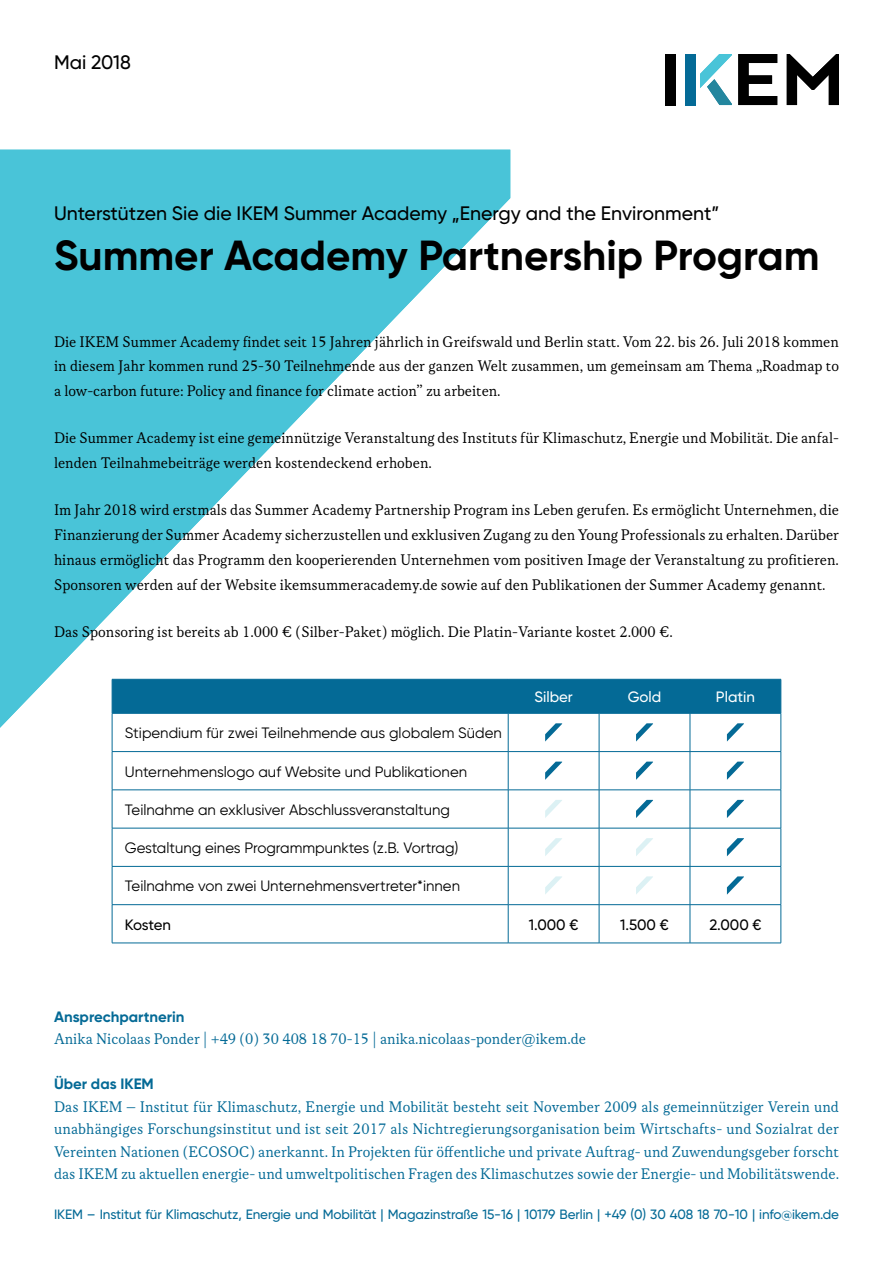
<style>
.page{position:relative;width:893px;height:1263px;background:#fff}
.page>*{position:absolute;margin:0;border:0;box-sizing:border-box;transform-origin:0 0}
.Titel{font:700 42px "Gilroy";color:#000}
.Titel-2{font:500 19.5px "Gilroy";color:#000}
.Teasertext{font:500 19.5px "Gilroy";color:#000}
.Text{font:16.5px/24.8px "Korpus A";color:#000;text-align:justify}
.Text-2{font:16.5px/22.5px "Korpus A";color:#046a96;text-align:justify}
.Tabellentext{font:15px "Gilroy";color:#000}
.Zwischenüberschrift{font:700 15px "Gilroy";color:#046a96}
.Tabellentext-2{font:500 15px "Gilroy";color:#000}
.Tabellentext-3{font:500 15px "Gilroy";color:#fff}
.t1{font:500 13.5px "Gilroy";letter-spacing:-.01em;color:#046a96}
</style>
<div class="page">
<svg style="left:0;top:150px;width:510px;height:578px;fill:#49c4d8"></svg>
<div style="left:665px;top:54px;width:10px;height:51px;background:#000"></div>
<svg style="left:738px;top:54px;width:39px;height:51px"></svg>
<svg style="left:787px;top:54px;width:52px;height:51px"></svg>
<svg style="left:700px;top:54px;width:32px;height:51px"></svg>
<div style="left:686px;top:54px;width:10px;height:51px;background:#046a96"></div>
<div style="left:113px;top:680px;width:668px;height:33px;background:#046a96"></div>
<svg style="left:113px;top:905px;width:668px;height:38px"></svg>
<hr style="left:112px;top:713px;width:1px;height:38px;background:#046a96">
<hr style="left:508px;top:713px;width:1px;height:38px;background:#046a96">
<hr style="left:599px;top:713px;width:1px;height:38px;background:#046a96">
<hr style="left:690px;top:713px;width:1px;height:38px;background:#046a96">
<hr style="left:781px;top:713px;width:1px;height:38px;background:#046a96">
<hr style="left:112px;top:751px;width:396px;height:1px;background:#046a96">
<hr style="left:112px;top:752px;width:1px;height:38px;background:#046a96">
<hr style="left:508px;top:751px;width:91px;height:1px;background:#046a96">
<hr style="left:508px;top:752px;width:1px;height:38px;background:#046a96">
<hr style="left:599px;top:751px;width:91px;height:1px;background:#046a96">
<hr style="left:599px;top:752px;width:1px;height:38px;background:#046a96">
<hr style="left:690px;top:751px;width:91px;height:1px;background:#046a96">
<hr style="left:690px;top:752px;width:1px;height:38px;background:#046a96">
<hr style="left:781px;top:752px;width:1px;height:38px;background:#046a96">
<hr style="left:112px;top:789px;width:396px;height:1px;background:#046a96">
<hr style="left:112px;top:790px;width:1px;height:38px;background:#046a96">
<hr style="left:508px;top:789px;width:91px;height:1px;background:#046a96">
<hr style="left:508px;top:790px;width:1px;height:38px;background:#046a96">
<hr style="left:599px;top:789px;width:91px;height:1px;background:#046a96">
<hr style="left:599px;top:790px;width:1px;height:38px;background:#046a96">
<hr style="left:690px;top:789px;width:91px;height:1px;background:#046a96">
<hr style="left:690px;top:790px;width:1px;height:38px;background:#046a96">
<hr style="left:781px;top:790px;width:1px;height:38px;background:#046a96">
<hr style="left:112px;top:828px;width:396px;height:1px;background:#046a96">
<hr style="left:112px;top:828px;width:1px;height:38px;background:#046a96">
<hr style="left:508px;top:828px;width:91px;height:1px;background:#046a96">
<hr style="left:508px;top:828px;width:1px;height:38px;background:#046a96">
<hr style="left:599px;top:828px;width:91px;height:1px;background:#046a96">
<hr style="left:599px;top:828px;width:1px;height:38px;background:#046a96">
<hr style="left:690px;top:828px;width:91px;height:1px;background:#046a96">
<hr style="left:690px;top:828px;width:1px;height:38px;background:#046a96">
<hr style="left:781px;top:828px;width:1px;height:38px;background:#046a96">
<hr style="left:112px;top:866px;width:396px;height:1px;background:#046a96">
<hr style="left:112px;top:866px;width:1px;height:38px;background:#046a96">
<hr style="left:508px;top:866px;width:91px;height:1px;background:#046a96">
<hr style="left:508px;top:866px;width:1px;height:38px;background:#046a96">
<hr style="left:599px;top:866px;width:91px;height:1px;background:#046a96">
<hr style="left:599px;top:866px;width:1px;height:38px;background:#046a96">
<hr style="left:690px;top:866px;width:91px;height:1px;background:#046a96">
<hr style="left:690px;top:866px;width:1px;height:38px;background:#046a96">
<hr style="left:781px;top:866px;width:1px;height:38px;background:#046a96">
<hr style="left:112px;top:904px;width:396px;height:1px;background:#046a96">
<hr style="left:112px;top:905px;width:1px;height:38px;background:#046a96">
<hr style="left:508px;top:904px;width:91px;height:1px;background:#046a96">
<hr style="left:508px;top:905px;width:1px;height:38px;background:#046a96">
<hr style="left:599px;top:904px;width:91px;height:1px;background:#046a96">
<hr style="left:599px;top:905px;width:1px;height:38px;background:#046a96">
<hr style="left:690px;top:904px;width:91px;height:1px;background:#046a96">
<hr style="left:690px;top:905px;width:1px;height:38px;background:#046a96">
<hr style="left:781px;top:905px;width:1px;height:38px;background:#046a96">
<hr style="left:112px;top:943px;width:396px;height:1px;background:#046a96">
<hr style="left:508px;top:943px;width:91px;height:1px;background:#046a96">
<hr style="left:599px;top:943px;width:91px;height:1px;background:#046a96">
<hr style="left:690px;top:943px;width:91px;height:1px;background:#046a96">
<hr style="left:112px;top:679px;width:396px;height:1px;background:#046a96">
<hr style="left:112px;top:679px;width:1px;height:34px;background:#046a96">
<hr style="left:508px;top:679px;width:91px;height:1px;background:#046a96">
<hr style="left:508px;top:679px;width:1px;height:34px;background:#046a96">
<hr style="left:599px;top:679px;width:91px;height:1px;background:#046a96">
<hr style="left:599px;top:679px;width:1px;height:34px;background:#046a96">
<hr style="left:690px;top:679px;width:91px;height:1px;background:#046a96">
<hr style="left:690px;top:679px;width:1px;height:34px;background:#046a96">
<hr style="left:781px;top:679px;width:1px;height:34px;background:#046a96">
<hr style="left:112px;top:713px;width:396px;height:1px;background:#046a96">
<hr style="left:508px;top:713px;width:91px;height:1px;background:#046a96">
<hr style="left:599px;top:713px;width:91px;height:1px;background:#046a96">
<hr style="left:690px;top:713px;width:91px;height:1px;background:#046a96">
<svg style="left:545px;top:723px;width:17px;height:18px"></svg>
<svg style="left:636px;top:723px;width:17px;height:18px"></svg>
<svg style="left:727px;top:723px;width:17px;height:18px"></svg>
<svg style="left:545px;top:762px;width:17px;height:18px"></svg>
<svg style="left:636px;top:762px;width:17px;height:18px"></svg>
<svg style="left:727px;top:762px;width:17px;height:18px"></svg>
<svg style="left:545px;top:800px;width:17px;height:18px"></svg>
<svg style="left:636px;top:800px;width:17px;height:18px"></svg>
<svg style="left:727px;top:800px;width:17px;height:18px"></svg>
<svg style="left:545px;top:838px;width:17px;height:18px"></svg>
<svg style="left:636px;top:838px;width:17px;height:18px"></svg>
<svg style="left:727px;top:838px;width:17px;height:18px"></svg>
<svg style="left:545px;top:876px;width:17px;height:18px"></svg>
<svg style="left:636px;top:876px;width:17px;height:18px"></svg>
<svg style="left:727px;top:876px;width:17px;height:19px"></svg>
<p class="Teasertext" style="left:54px;top:50px;width:78px">Mai 2018</p>
<p class="Titel-2" style="left:54px;top:201px;width:667px">Unterstützen Sie die IKEM Summer Academy „Energy and the Environment”</p>
<p class="Titel" style="left:54px;top:229px;width:767px">Summer Academy Partnership Program</p>
<p class="Text" style="left:54px;top:329px;width:786px">Die IKEM Summer Academy findet seit 15 Jahren jährlich in Greifswald und Berlin statt. Vom 22. bis 26. Juli 2018 kommen in diesem Jahr kommen rund 25-30 Teilnehmende aus der ganzen Welt zusammen, um gemeinsam am Thema „Roadmap to a low-carbon future: Policy and finance for climate action” zu arbeiten.</p>
<p class="Text" style="left:54px;top:426px;width:786px">Die Summer Academy ist eine gemeinnützige Veranstaltung des Instituts für Klimaschutz, Energie und Mobilität. Die anfal&shy;lenden Teilnahmebeiträge werden kostendeckend erhoben.</p>
<p class="Text" style="left:54px;top:498px;width:786px">Im Jahr 2018 wird erstmals das Summer Academy Partnership Program ins Leben gerufen. Es ermöglicht Unternehmen, die Finanzierung der Summer Academy sicherzustellen und exklusiven Zugang zu den Young Professionals zu erhalten. Darüber hinaus ermöglicht das Programm den kooperierenden Unternehmen vom positiven Image der Veranstaltung zu profitieren.<br>Sponsoren werden auf der Website ikemsummeracademy.de sowie auf den Publikationen der Summer Academy genannt.</p>
<p class="Text" style="left:54px;top:619px;width:620px">Das Sponsoring ist bereits ab 1.000 € (Silber-Paket) möglich. Die Platin-Variante kostet 2.000 €.</p>
<p class="Tabellentext-3" style="left:534px;top:688px;width:40px">Silber</p>
<p class="Tabellentext-3" style="left:628px;top:688px;width:35px">Gold</p>
<p class="Tabellentext-3" style="left:716px;top:688px;width:41px">Platin</p>
<p class="Tabellentext" style="left:125px;top:724px;width:379px">Stipendium für zwei Teilnehmende aus globalem Süden</p>
<p class="Tabellentext" style="left:125px;top:762px;width:344px">Unternehmenslogo auf Website und Publikationen</p>
<p class="Tabellentext" style="left:125px;top:800px;width:327px">Teilnahme an exklusiver Abschlussveranstaltung</p>
<p class="Tabellentext" style="left:125px;top:839px;width:335px">Gestaltung eines Programmpunktes (z.B. Vortrag)</p>
<p class="Tabellentext" style="left:125px;top:877px;width:337px">Teilnahme von zwei Unternehmensvertreter*innen</p>
<p class="Tabellentext-2" style="left:125px;top:915px;width:48px">Kosten</p>
<p class="Tabellentext-2" style="left:529px;top:915px;width:51px">1.000 €</p>
<p class="Tabellentext-2" style="left:620px;top:915px;width:50px">1.500 €</p>
<p class="Tabellentext-2" style="left:709px;top:915px;width:54px">2.000 €</p>
<p class="Zwischenüberschrift" style="left:54px;top:1007px;width:132px">Ansprechpartnerin</p>
<p class="Text-2" style="left:54px;top:1028px;width:533px">Anika Nicolaas Ponder | +49 (0) 30 408 18 70-15 | anika.nicolaas-ponder@ikem.de</p>
<p class="Zwischenüberschrift" style="left:54px;top:1074px;width:101px">Über das IKEM</p>
<p class="Text-2" style="left:54px;top:1095px;width:786px">Das IKEM – Institut für Klimaschutz, Energie und Mobilität besteht seit November 2009 als gemeinnütziger Verein und unabhängiges Forschungsinstitut und ist seit 2017 als Nichtregierungsorganisation beim Wirtschafts- und Sozialrat der Vereinten Nationen (ECOSOC) anerkannt. In Projekten für öffentliche und private Auftrag- und Zuwendungsgeber forscht das IKEM zu aktuellen energie- und umweltpolitischen Fragen des Klimaschutzes sowie der Energie- und Mobilitätswende.</p>
<p class="t1" style="left:54px;top:1206px;width:786px">IKEM – Institut für Klimaschutz, Energie und Mobilität | Magazinstraße 15-16 | 10179 Berlin | +49 (0) 30 408 18 70-10 | info@ikem.de</p>
</div>
